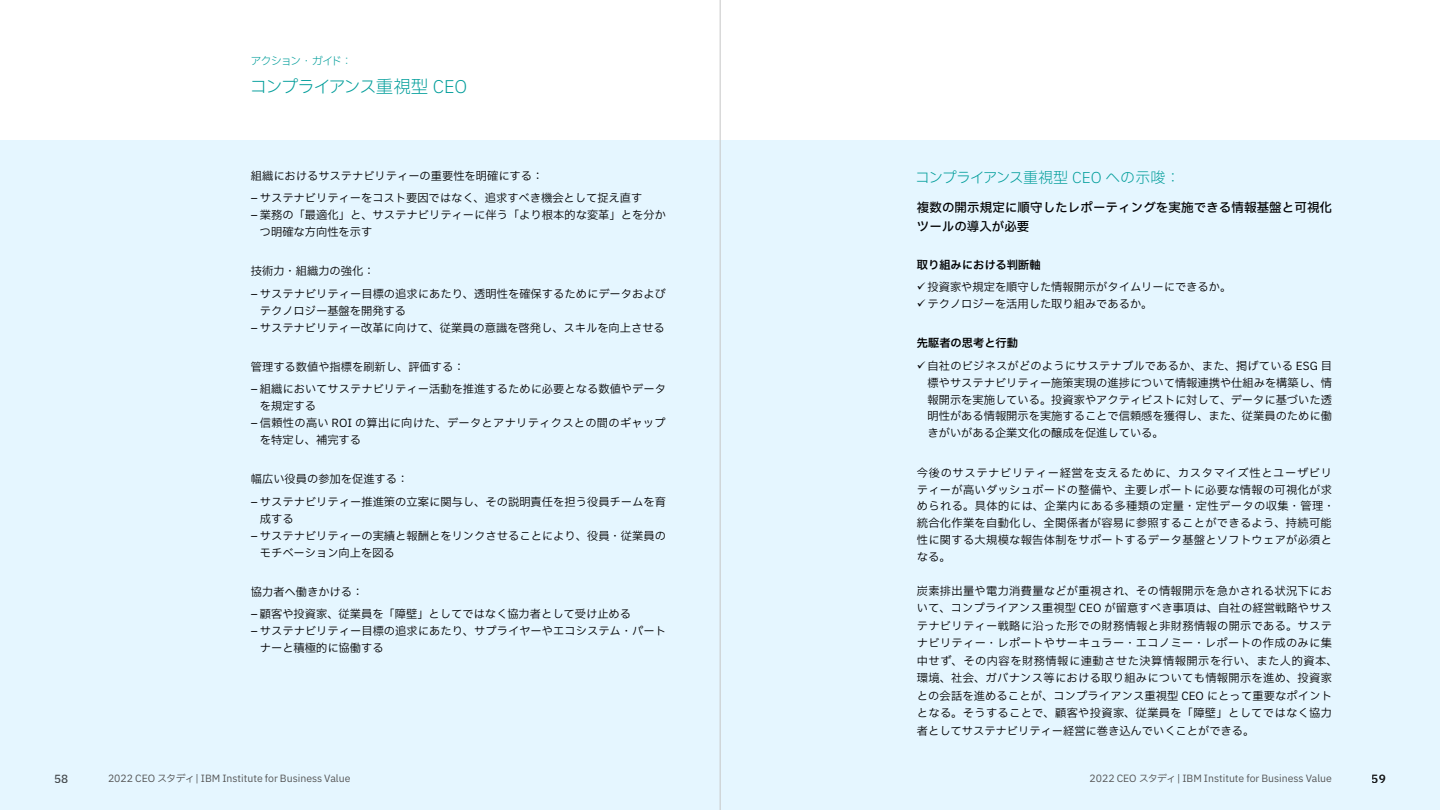
<style>
.page{position:relative;width:1440px;height:810px;background:#fff}
.page>*{position:absolute;margin:0;border:0;box-sizing:border-box;transform-origin:0 0}
.First_paragraph_sect{font:300 17.5px "IBM Plex Sans JP";letter-spacing:-.08em;color:#009d9a}
.First_paragraph_sect-2{font:300 15px "IBM Plex Sans JP";letter-spacing:-.04em;color:#009d9a}
.First_paragraph_sect-3{font:12.5px/18.8px "IBM Plex Sans JP Medm";letter-spacing:.005em;color:#000}
.Body__9_13_5{font:11.25px/16.9px "IBM Plex Sans JP";letter-spacing:.005em;color:#000}
.Body__9_13_5-2{font:11.25px/17.5px "IBM Plex Sans JP";letter-spacing:.025em;color:#000}
.Body__9_13_5-3{font:11.25px "IBM Plex Sans JP Sm Bld";color:#000}
.First_paragraph_sect-4{font:300 11.25px "IBM Plex Sans JP";letter-spacing:-.11em;color:#009d9a}
.t1{font:11.25px "IBM Plex Sans JP Medm";color:#000}
.First_paragraph_sect-5{font:10px "IBM Plex Sans JP";color:#525252}
</style>
<div class="page">
<div style="left:0;top:141px;width:1440px;height:669px;background:#e5f6ff"></div>
<hr style="left:720px;top:0;width:1px;height:810px;background:#c6c6c6">
<p class="t1" style="left:54px;top:770px;width:16px">58</p>
<p class="First_paragraph_sect-4" style="left:250px;top:53px;width:103px">アクション・ガイド：</p>
<p class="First_paragraph_sect" style="left:250px;top:74px;width:219px">コンプライアンス重視型 CEO</p>
<p class="Body__9_13_5" style="left:251px;top:166px;width:294px">組織におけるサステナビリティーの重要性を明確にする：</p>
<p class="Body__9_13_5" style="left:251px;top:189px;width:393px">– サステナビリティーをコスト要因ではなく、追求すべき機会として捉え直す</p>
<p class="Body__9_13_5" style="left:260px;top:206px;width:408px;text-indent:-9px">– 業務の「最適化」と、サステナビリティーに伴う「より根本的な変革」とを分かつ明確な方向性を示す</p>
<p class="Body__9_13_5" style="left:251px;top:262px;width:125px">技術力・組織力の強化：</p>
<p class="Body__9_13_5" style="left:260px;top:285px;width:408px;text-indent:-9px">– サステナビリティー目標の追求にあたり、透明性を確保するためにデータおよびテクノロジー基盤を開発する</p>
<p class="Body__9_13_5" style="left:251px;top:318px;width:415px">– サステナビリティー改革に向けて、従業員の意識を啓発し、スキルを向上させる</p>
<p class="Body__9_13_5" style="left:251px;top:358px;width:215px">管理する数値や指標を刷新し、評価する：</p>
<p class="Body__9_13_5" style="left:260px;top:380px;width:408px;text-indent:-9px">– 組織においてサステナビリティー活動を推進するために必要となる数値やデータを規定する</p>
<p class="Body__9_13_5-2" style="left:260px;top:414px;width:407px;line-height:16.9px;text-indent:-9px">– 信頼性の高い ROI の算出に向けた、データとアナリティクスとの間のギャップを特定し、補完する</p>
<p class="Body__9_13_5" style="left:251px;top:470px;width:159px">幅広い役員の参加を促進する：</p>
<p class="Body__9_13_5" style="left:260px;top:493px;width:408px;text-indent:-9px">– サステナビリティー推進策の立案に関与し、その説明責任を担う役員チームを育成する</p>
<p class="Body__9_13_5" style="left:260px;top:526px;width:408px;text-indent:-9px">– サステナビリティーの実績と報酬とをリンクさせることにより、役員・従業員のモチベーション向上を図る</p>
<p class="Body__9_13_5" style="left:251px;top:583px;width:114px">協力者へ働きかける：</p>
<p class="Body__9_13_5" style="left:251px;top:605px;width:382px">– 顧客や投資家、従業員を「障壁」としてではなく協力者として受け止める</p>
<p class="Body__9_13_5" style="left:260px;top:622px;width:408px;text-indent:-9px">– サステナビリティー目標の追求にあたり、サプライヤーやエコシステム・パートナーと積極的に協働する</p>
<p class="First_paragraph_sect-2" style="left:915px;top:167px;width:267px">コンプライアンス重視型 CEO への示唆：</p>
<p class="First_paragraph_sect-3" style="left:917px;top:197px;width:417px">複数の開示規定に順守したレポーティングを実施できる情報基盤と可視化ツールの導入が必要</p>
<p class="Body__9_13_5-3" style="left:917px;top:256px;width:125px">取り組みにおける判断軸</p>
<p class="Body__9_13_5" style="left:917px;top:278px;width:316px">✓ 投資家や規定を順守した情報開示がタイムリーにできるか。</p>
<p class="Body__9_13_5" style="left:917px;top:295px;width:237px">✓ テクノロジーを活用した取り組みであるか。</p>
<p class="Body__9_13_5-3" style="left:917px;top:335px;width:103px">先駆者の思考と行動</p>
<p class="Body__9_13_5" style="left:928px;top:357px;width:406px;text-align:justify;text-indent:-11px">✓ 自社のビジネスがどのようにサステナブルであるか、また、掲げている ESG 目標やサステナビリティー施策実現の進捗について情報連携や仕組みを構築し、情報開示を実施している。投資家やアクティビストに対して、データに基づいた透明性がある情報開示を実施することで信頼感を獲得し、また、従業員のために働きがいがある企業文化の醸成を促進している。</p>
<p class="Body__9_13_5-2" style="left:917px;top:463px;width:419px;line-height:16.9px">今後のサステナビリティー経営を支えるために、カスタマイズ性とユーザビリティーが高いダッシュボードの整備や、主要レポートに必要な情報の可視化が求められる。具体的には、企業内にある多種類の定量・定性データの収集・管理・統合化作業を自動化し、全関係者が容易に参照することができるよう、持続可能性に関する大規模な報告体制をサポートするデータ基盤とソフトウェアが必須となる。</p>
<p class="Body__9_13_5-2" style="left:917px;top:581px;width:422px">炭素排出量や電力消費量などが重視され、その情報開示を急かされる状況下において、コンプライアンス重視型 CEO が留意すべき事項は、自社の経営戦略やサステナビリティー戦略に沿った形での財務情報と非財務情報の開示である。サステナビリティー・レポートやサーキュラー・エコノミー・レポートの作成のみに集中せず、その内容を財務情報に連動させた決算情報開示を行い、また人的資本、環境、社会、ガバナンス等における取り組みについても情報開示を進め、投資家との会話を進めることが、コンプライアンス重視型 CEO にとって重要なポイントとなる。そうすることで、顧客や投資家、従業員を「障壁」としてではなく協力者としてサステナビリティー経営に巻き込んでいくことができる。</p>
<p class="First_paragraph_sect-5" style="left:108px;top:771px;width:244px">2022 CEO スタディ| IBM Institute for Business Value</p>
<p class="First_paragraph_sect-5" style="left:1090px;top:771px;width:244px">2022 CEO スタディ| IBM Institute for Business Value</p>
<p class="t1" style="left:1372px;top:770px;width:16px">59</p>
</div>
